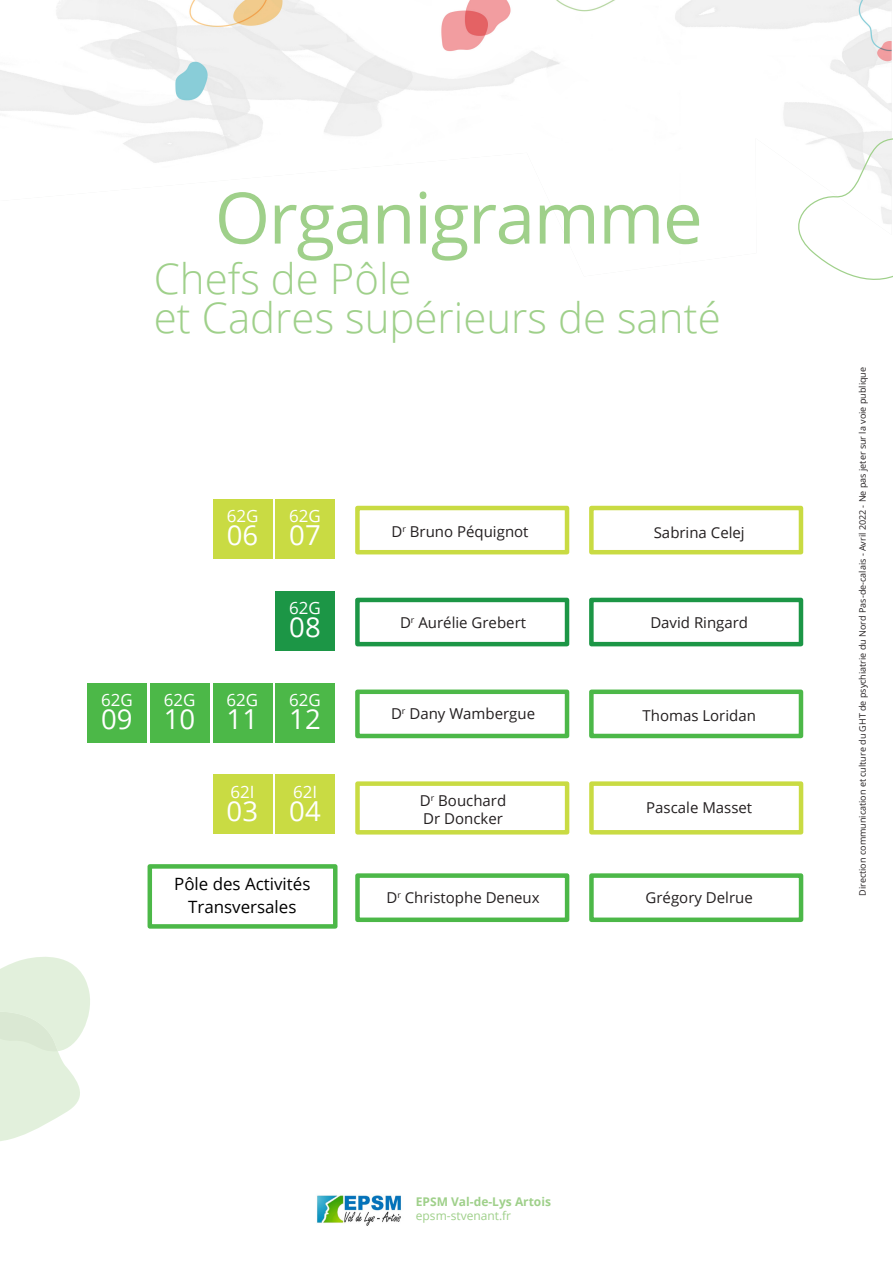
<style>
.page{position:relative;width:893px;height:1263px;background:#fff}
.page>*{position:absolute;margin:0;border:0;box-sizing:border-box;transform-origin:0 0}
.t1{font:70.95px "Open Sans";letter-spacing:-.02em;color:#9fd08a}
.t2{font:300 42px "Open Sans";color:#9fd08a}
.t3{font:27.45px "Open Sans";color:#fff}
.t4{font:16.95px/23.2px "Open Sans";color:#000001;text-align:center}
.t5{font:16.95px "Open Sans";color:#fff}
.t6{font:15px "Open Sans";color:#231f20}
.t7{font:700 12px "Open Sans";color:#9fd08a}
.t8{font:12px "Open Sans";color:#9fd08a}
.t9{font:9px "Open Sans";color:#231f20}
</style>
<div class="page">
<img style="left:0;top:0;width:892px;height:163px">
<div style="left:355px;top:506px;width:214px;height:48px;border:4px solid #c9db43"></div>
<div style="left:589px;top:506px;width:214px;height:48px;border:4px solid #c9db43"></div>
<div style="left:355px;top:598px;width:214px;height:48px;border:4px solid #1c9646"></div>
<div style="left:589px;top:598px;width:214px;height:48px;border:4px solid #1c9646"></div>
<div style="left:213px;top:499px;width:60px;height:60px;background:#c9db43"></div>
<div style="left:275px;top:590px;width:60px;height:60px;background:#1c9646"></div>
<div style="left:275px;top:499px;width:60px;height:60px;background:#c9db43"></div>
<div style="left:355px;top:689px;width:214px;height:49px;border:4px solid #4cb848"></div>
<div style="left:589px;top:689px;width:214px;height:49px;border:4px solid #4cb848"></div>
<div style="left:213px;top:774px;width:60px;height:60px;background:#c9db43"></div>
<div style="left:213px;top:682px;width:60px;height:60px;background:#4cb848"></div>
<div style="left:87px;top:682px;width:60px;height:60px;background:#4cb848"></div>
<div style="left:275px;top:774px;width:60px;height:60px;background:#c9db43"></div>
<div style="left:148px;top:864px;width:189px;height:65px;border:4px solid #4cb848"></div>
<div style="left:275px;top:682px;width:60px;height:60px;background:#4cb848"></div>
<div style="left:150px;top:682px;width:60px;height:60px;background:#4cb848"></div>
<div style="left:355px;top:781px;width:214px;height:53px;border:4px solid #c9db43"></div>
<div style="left:355px;top:873px;width:214px;height:49px;border:4px solid #4cb848"></div>
<div style="left:589px;top:781px;width:214px;height:53px;border:4px solid #c9db43"></div>
<div style="left:589px;top:873px;width:214px;height:49px;border:4px solid #4cb848"></div>
<svg style="left:0;top:957px;width:90px;height:184px"></svg>
<svg style="left:781px;top:130px;width:112px;height:150px"></svg>
<img style="left:317px;top:1195px;width:84px;height:31px">
<p class="t1" style="left:215px;top:169px;width:489px">Organigramme</p>
<p class="t2" style="left:154px;top:250px;width:259px">Chefs de Pôle</p>
<p class="t2" style="left:154px;top:289px;width:568px">et Cadres supérieurs de santé</p>
<p class="t5" style="left:101px;top:688px;width:33px">62G</p>
<p class="t3" style="left:101px;top:700px;width:33px">09</p>
<p class="t5" style="left:164px;top:688px;width:33px">62G</p>
<p class="t3" style="left:164px;top:700px;width:33px">10</p>
<p class="t5" style="left:227px;top:504px;width:33px">62G</p>
<p class="t3" style="left:227px;top:517px;width:33px">06</p>
<p class="t5" style="left:289px;top:504px;width:33px">62G</p>
<p class="t3" style="left:289px;top:517px;width:33px">07</p>
<p class="t5" style="left:289px;top:596px;width:33px">62G</p>
<p class="t3" style="left:289px;top:609px;width:33px">08</p>
<p class="t5" style="left:227px;top:688px;width:33px">62G</p>
<p class="t3" style="left:227px;top:700px;width:33px">11</p>
<p class="t5" style="left:289px;top:688px;width:33px">62G</p>
<p class="t3" style="left:289px;top:700px;width:33px">12</p>
<p class="t5" style="left:230px;top:780px;width:26px">62I</p>
<p class="t3" style="left:227px;top:792px;width:33px">03</p>
<p class="t5" style="left:293px;top:780px;width:26px">62I</p>
<p class="t3" style="left:289px;top:792px;width:33px">04</p>
<p class="t4" style="left:174px;top:872px;width:138px">Pôle des Activités<br>Transversales</p>
<p class="t6" style="left:391px;top:521px;width:139px">D<sup>r</sup> Bruno Péquignot</p>
<p class="t6" style="left:654px;top:522px;width:93px">Sabrina Celej</p>
<p class="t6" style="left:400px;top:612px;width:128px">D<sup>r</sup> Aurélie Grebert</p>
<p class="t6" style="left:650px;top:612px;width:99px">David Ringard</p>
<p class="t6" style="left:391px;top:703px;width:146px">D<sup>r</sup> Dany Wambergue</p>
<p class="t6" style="left:642px;top:705px;width:115px">Thomas Loridan</p>
<p class="t6" style="left:420px;top:790px;width:88px">D<sup>r</sup> Bouchard</p>
<p class="t6" style="left:423px;top:808px;width:81px">Dr Doncker</p>
<p class="t6" style="left:386px;top:887px;width:155px">D<sup>r</sup> Christophe Deneux</p>
<p class="t6" style="left:646px;top:797px;width:108px">Pascale Masset</p>
<p class="t6" style="left:646px;top:887px;width:109px">Grégory Delrue</p>
<p class="t9" style="left:856px;top:896px;width:530px;rotate:-90deg">Direction communication et culture du GHT de psychiatrie du Nord Pas-de-calais - Avril 2022 - Ne pas jeter sur la voie publique</p>
<p class="t7" style="left:416px;top:1193px;width:137px">EPSM Val-de-Lys Artois</p>
<p class="t8" style="left:416px;top:1207px;width:97px">epsm-stvenant.fr</p>
</div>
